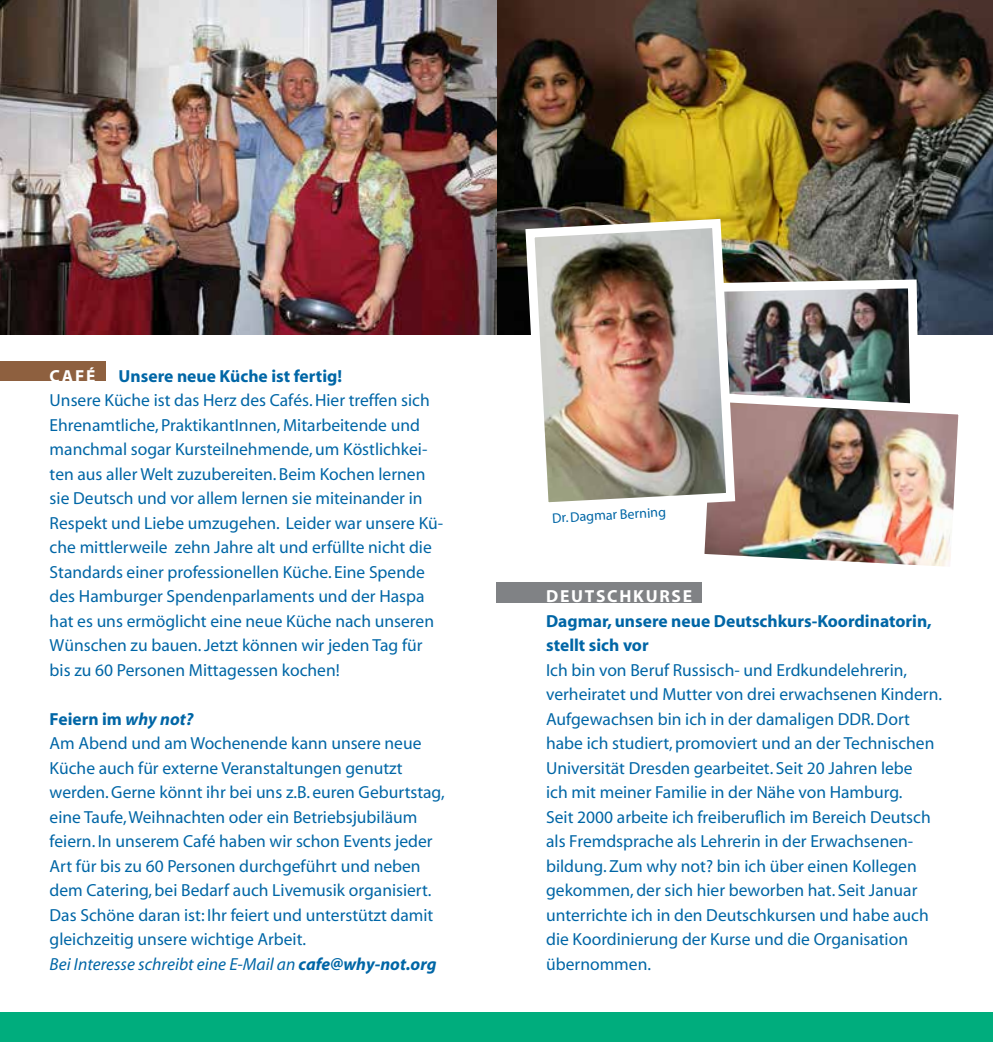
<style>
.page{position:relative;width:993px;height:1042px;background:#fff}
.page>*{position:absolute;margin:0;border:0;box-sizing:border-box;transform-origin:0 0}
.t1{font:17.5px/24.5px "Myriad";color:#0066a6}
.t2{font:700 17.5px/24.5px "Myriad";color:#0066a6}
.t3{font:700 17.5px "Myriad";letter-spacing:.1em;color:#fff}
.t4{font:14px "Myriad";color:#0066a6}
.s1{font-weight:700}
.s2{font-weight:700;font-style:italic}
.s3{font-style:italic}
</style>
<div class="page">
<img style="left:0;top:0;width:992px;height:334px">
<div style="left:496px;top:582px;width:205px;height:20px;background:#808285"></div>
<div style="left:0;top:361px;width:105px;height:20px;background:#8e603f"></div>
<div style="left:0;top:1012px;width:992px;height:30px;background:#00ad7d"></div>
<img style="left:739px;top:275px;width:184px;height:113px">
<img style="left:704px;top:388px;width:255px;height:179px">
<img style="left:520px;top:214px;width:219px;height:302px">
<p class="t3" style="left:50px;top:367px;width:47px">Café</p>
<p class="t2" style="left:119px;top:364px;width:225px">Unsere neue Küche ist fertig!</p>
<p class="t1" style="left:50px;top:389px;width:395px">Unsere Küche ist das Herz des Cafés. Hier treffen sich Ehrenamtliche, PraktikantInnen, Mitarbeitende und manchmal sogar Kursteilnehmende, um Köstlichkei&shy;ten aus aller Welt zuzubereiten. Beim Kochen lernen sie Deutsch und vor allem lernen sie miteinander in Respekt und Liebe umzugehen. Leider war unsere Kü&shy;che mittlerweile zehn Jahre alt und erfüllte nicht die Standards einer professionellen Küche. Eine Spende des Hamburger Spendenparlaments und der Haspa hat es uns ermöglicht eine neue Küche nach unseren Wünschen zu bauen. Jetzt können wir jeden Tag für bis zu 60 Personen Mittagessen kochen!</p>
<p class="t1" style="left:50px;top:707px;width:396px"><span class="s1">Feiern im</span> <span class="s2">why not?<br></span>Am Abend und am Wochenende kann unsere neue Küche auch für externe Veranstaltungen genutzt werden. Gerne könnt ihr bei uns z.B. euren Geburtstag, eine Taufe, Weihnachten oder ein Betriebsjubiläum feiern. In unserem Café haben wir schon Events jeder Art für bis zu 60 Personen durchgeführt und neben dem Catering, bei Bedarf auch Livemusik organisiert.<br>Das Schöne daran ist: Ihr feiert und unterstützt damit gleichzeitig unsere wichtige Arbeit.<br><span class="s3">Bei Interesse schreibt eine E-Mail an</span> <span class="s2">cafe@why-not.org</span></p>
<p class="t4" style="left:551px;top:511px;width:115px;rotate:-3deg">Dr. Dagmar Berning</p>
<p class="t3" style="left:546px;top:587px;width:147px">Deutschkurse</p>
<p class="t2" style="left:546px;top:609px;width:387px">Dagmar, unsere neue Deutschkurs-Koordinatorin, stellt sich vor</p>
<p class="t1" style="left:546px;top:658px;width:397px">Ich bin von Beruf Russisch- und Erdkundelehrerin, verheiratet und Mutter von drei erwachsenen Kindern.<br>Aufgewachsen bin ich in der damaligen DDR. Dort habe ich studiert, promoviert und an der Technischen Universität Dresden gearbeitet. Seit 20 Jahren lebe<br>ich mit meiner Familie in der Nähe von Hamburg.<br>Seit 2000 arbeite ich freiberuflich im Bereich Deutsch als Fremdsprache als Lehrerin in der Erwachsenen&shy;bildung. Zum why not? bin ich über einen Kollegen gekommen, der sich hier beworben hat. Seit Januar unterrichte ich in den Deutschkursen und habe auch die Koordinierung der Kurse und die Organisation übernommen.</p>
</div>
